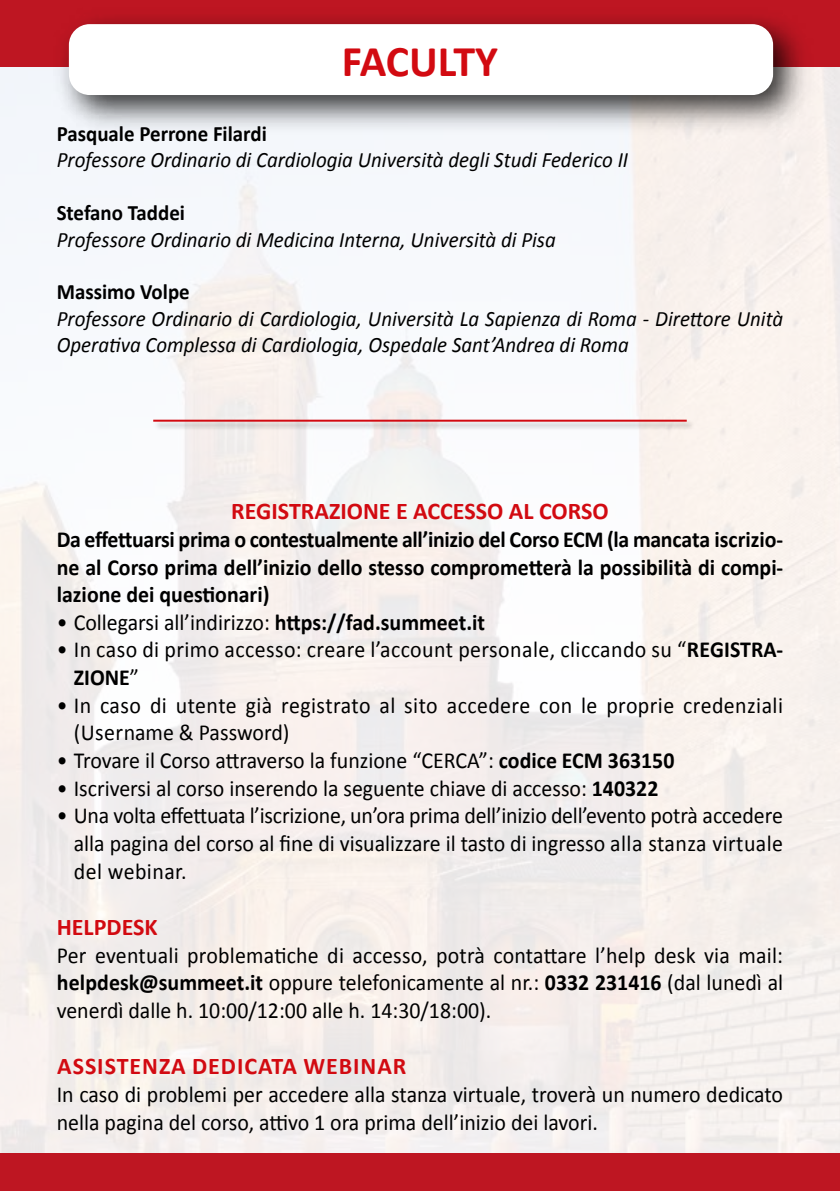
<style>
.page{position:relative;width:840px;height:1191px;background:#fff}
.page>*{position:absolute;margin:0;border:0;box-sizing:border-box;transform-origin:0 0}
.t1{font:700 44px "Calibri";letter-spacing:-.005em;color:#d20a11}
.t2{font:700 24px "Calibri";color:#d20a11}
.t3{font:700 24px "Calibri";letter-spacing:.04em;color:#d20a11}
.t4{font:23px/27.6px "Calibri";color:#000;text-align:justify;scale:.95 1}
.t5{font:700 23px/27.6px "Calibri";color:#000;text-align:justify;scale:.95 1}
.t6{font:23px/27.6px "Calibri";letter-spacing:.02em;color:#000;scale:.95 1}
.t7{font:italic 22px/26.4px "Calibri";color:#000;scale:.95 1}
.t8{font:700 22px "Calibri";color:#000;scale:.95 1}
.s1{font-weight:700}
</style>
<div class="page">
<img style="left:0;top:66px;width:839px;height:1087px">
<div style="left:0;top:1153px;width:839px;height:38px;background:#be1622"></div>
<div style="left:0;top:0;width:839px;height:66px;background:#be1622"></div>
<img style="left:45px;top:17px;width:775px;height:126px">
<div style="left:69px;top:24px;width:703px;height:71px;background:#fff;border-radius:21px"></div>
<div style="left:153px;top:419px;width:542px;height:12px;background:#000;opacity:.3"></div>
<hr style="left:153px;top:420px;width:533px;height:2px;background:#d20a11">
<h1 class="t1" style="left:342px;top:33px;width:157px">FACULTY</h1>
<p class="t8" style="left:57px;top:120px;width:222px">Pasquale Perrone Filardi</p>
<p class="t7" style="left:57px;top:146px;width:602px">Professore Ordinario di Cardiologia Università degli Studi Federico II</p>
<p class="t8" style="left:57px;top:199px;width:136px">Stefano Taddei</p>
<p class="t7" style="left:57px;top:225px;width:526px">Professore Ordinario di Medicina Interna, Università di Pisa</p>
<p class="t8" style="left:57px;top:278px;width:141px">Massimo Volpe</p>
<p class="t7" style="left:57px;top:304px;width:765px">Professore Ordinario di Cardiologia, Università La Sapienza di Roma - Direttore Unità<br>Operativa Complessa di Cardiologia, Ospedale Sant’Andrea di Roma</p>
<p class="t2" style="left:231px;top:496px;width:378px">REGISTRAZIONE E ACCESSO AL CORSO</p>
<p class="t5" style="left:57px;top:525px;width:765px">Da effettuarsi prima o contestualmente all’inizio del Corso ECM (la mancata iscrizio&shy;ne al Corso prima dell’inizio dello stesso comprometterà la possibilità di compi&shy;lazione dei questionari)</p>
<p class="t4" style="left:57px;top:607px;width:452px">• Collegarsi all’indirizzo: <span class="s1">https://fad.summeet.it</span></p>
<p class="t6" style="left:74px;top:635px;width:747px;text-indent:-17px">• In caso di primo accesso: creare l’account personale, cliccando su “<span class="s1">REGISTRA-<br>ZIONE</span>”</p>
<p class="t6" style="left:74px;top:690px;width:747px;text-indent:-17px">• In caso di utente già registrato al sito accedere con le proprie credenziali (Username &amp; Password)</p>
<p class="t4" style="left:57px;top:745px;width:651px">• Trovare il Corso attraverso la funzione “CERCA”: <span class="s1">codice ECM 363150</span></p>
<p class="t4" style="left:57px;top:773px;width:634px">• Iscriversi al corso inserendo la seguente chiave di accesso: <span class="s1">140322</span></p>
<p class="t4" style="left:74px;top:801px;width:747px;text-indent:-17px">• Una volta effettuata l’iscrizione, un’ora prima dell’inizio dell’evento potrà accedere alla pagina del corso al fine di visualizzare il tasto di ingresso alla stanza virtuale del webinar.</p>
<p class="t2" style="left:57px;top:911px;width:102px">HELPDESK</p>
<p class="t4" style="left:57px;top:940px;width:765px">Per eventuali problematiche di accesso, potrà contattare l’help desk via mail: <span class="s1">helpdesk@summeet.it</span> oppure telefonicamente al nr.: <span class="s1">0332 231416</span> (dal lunedì al venerdì dalle h. 10:00/12:00 alle h. 14:30/18:00).</p>
<p class="t3" style="left:57px;top:1051px;width:350px">ASSISTENZA DEDICATA WEBINAR</p>
<p class="t4" style="left:57px;top:1079px;width:765px">In caso di problemi per accedere alla stanza virtuale, troverà un numero dedicato nella pagina del corso, attivo 1 ora prima dell’inizio dei lavori.</p>
</div>
